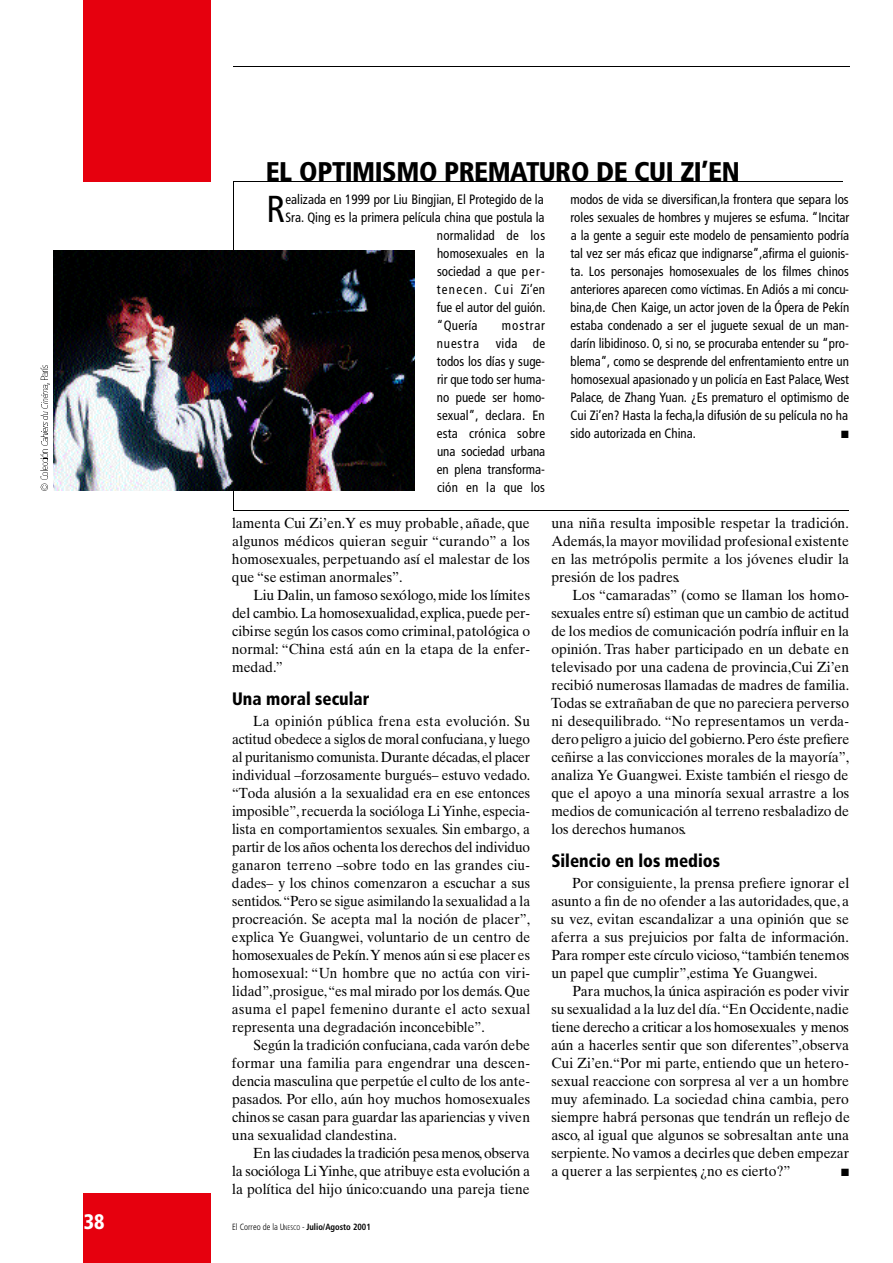
<style>
.page{position:relative;width:893px;height:1263px;background:#fff}
.page>*{position:absolute;margin:0;border:0;box-sizing:border-box;transform-origin:0 0}
.t1{font:condensed 37.5px "Frutiger";color:#000;scale:.96 1}
.t2{font:900 condensed 27px "Frutiger";letter-spacing:-.015em;color:#000}
.t3{font:900 condensed 21px "Frutiger";color:#fff;scale:.95 1}
.t4{font:900 condensed 18px "Frutiger";color:#000;scale:.95 1}
.t5{font:14.7px/18px "Times Ten";color:#000;text-align:justify;scale:.95 1}
.t6{font:14.7px/18px "Times Ten";color:#000;text-align:justify;scale:.93 1}
.t7{font:condensed 13.5px/18px "Frutiger";color:#000;text-align:justify;scale:.96 1}
.t8{font:condensed 13.5px "Frutiger";letter-spacing:.02em;color:#000;scale:.96 1}
.t9{font:10.5px "Zapf Dingbats";color:#000}
.t10{font:10.5px "Zapf Dingbats";color:#000;scale:.96 1}
.t11{font:700 condensed 9px "Frutiger";color:#000;scale:.95 1}
.s1{font-weight:300}
.s2{font-weight:300;font-size:6.75px}
</style>
<div class="page">
<hr style="left:233px;top:181px;width:610px;height:1px;background:#000">
<hr style="left:233px;top:510px;width:616px;height:1px;background:#000">
<hr style="left:233px;top:181px;width:1px;height:330px;background:#000">
<img style="left:53px;top:250px;width:361px;height:240px">
<div style="left:84px;top:0;width:127px;height:182px;background:#e6000e"></div>
<div style="left:84px;top:1194px;width:127px;height:69px;background:#e6000e"></div>
<hr style="left:232px;top:66px;width:617px;height:1px;background:#000">
<svg style="left:40px;top:365px;width:9px;height:125px"></svg>
<h2 class="t2" style="left:266px;top:160px;width:475px">EL OPTIMISMO PREMATURO DE CUI ZI’EN</h2>
<h1 class="t1" style="left:266px;top:194px;width:21px">R</h1>
<p class="t7" style="left:285px;top:191px;width:270px">ealizada en 1999 por Liu Bingjian, El Protegido de la</p>
<p class="t7" style="left:570px;top:191px;width:292px">modos de vida se diversifican,la frontera que separa los roles sexuales de hombres y mujeres se esfuma. “Incitar a la gente a seguir este modelo de pensamiento podría tal vez ser más eficaz que indignarse”,afirma el guionis&shy;ta. Los personajes homosexuales de los filmes chinos anteriores aparecen como víctimas. En Adiós a mi concu&shy;bina,de Chen Kaige, un actor joven de la Ópera de Pekín estaba condenado a ser el juguete sexual de un man&shy;darín libidinoso. O, si no, se procuraba entender su “pro&shy;blema”, como se desprende del enfrentamiento entre un homosexual apasionado y un policía en East Palace, West Palace, de Zhang Yuan. ¿Es prematuro el optimismo de Cui Zi’en? Hasta la fecha,la difusión de su película no ha sido autorizada en China.</p>
<p class="t7" style="left:285px;top:209px;width:271px">Sra. Qing es la primera película china que postula la</p>
<p class="t8" style="left:437px;top:230px;width:114px">normalidad de los</p>
<p class="t8" style="left:437px;top:248px;width:114px">homosexuales en la</p>
<p class="t7" style="left:437px;top:263px;width:114px">sociedad a que p e r-</p>
<p class="t7" style="left:437px;top:281px;width:114px">t e n e c e n . Cui Zi’en</p>
<p class="t7" style="left:437px;top:299px;width:115px">fue el autor del guión.</p>
<p class="t7" style="left:437px;top:317px;width:44px">“Quería</p>
<p class="t7" style="left:437px;top:317px;width:114px;text-indent:65px">m o s t r a r nuestra vida de todos los días y suge&shy;rir que todo ser huma&shy;no puede ser homo&shy;s e x u a l ” ,d e c l a r a .E n esta crónica sobre una sociedad urbana en plena transforma&shy;ción en la que los</p>
<p class="t10" style="left:841px;top:429px;width:9px">■</p>
<p class="t5" style="left:232px;top:515px;width:315px">lamenta Cui Zi’en.Y es muy probable, añade, que algunos médicos quieran seguir “ c u r a n d o ” a los homosexuales, perpetuando así el malestar de los que “se estiman anormales”.</p>
<p class="t5" style="left:232px;top:587px;width:315px;text-indent:22px">Liu Dalin, un famoso sexólogo,mide los límites del cambio. La homosexualidad,e x p l i c a , puede per&shy;cibirse según los casos como criminal,patológica o normal: “China está aún en la etapa de la enfer&shy;medad.”</p>
<p class="t4" style="left:232px;top:691px;width:146px">Una moral secular</p>
<p class="t6" style="left:232px;top:713px;width:322px;text-indent:21px">La opinión pública frena esta evolución. S u actitud obedece a siglos de moral confuciana, y luego al puritanismo comunista. Durante décadas, el placer individual –forzosamente burgués– estuvo vedado. “Toda alusión a la sexualidad era en ese entonces i m p o s i b l e ” ,recuerda la socióloga Li Yi n h e, e s p e c i a&shy;lista en comportamientos sexuales. Sin embargo, a partir de los años ochenta los derechos del individuo ganaron terreno –sobre todo en las grandes ciu&shy;dades– y los chinos comenzaron a escuchar a sus s e n t i d o s.“Pero se sigue asimilando la sexualidad a la p r o c r e a c i ó n . Se acepta mal la noción de placer”, explica Ye Guangwei, voluntario de un centro de homosexuales de Pekín.Y menos aún si ese placer es h o m o s e x u a l : “Un hombre que no actúa con viri&shy;l i d a d ” ,p r o s i g u e,“es mal mirado por los demás. Q u e asuma el papel femenino durante el acto sexual representa una degradación inconcebible”.</p>
<p class="t5" style="left:232px;top:1037px;width:315px;text-indent:22px">Según la tradición confuciana, cada varón debe formar una familia para engendrar una descen&shy;dencia masculina que perpetúe el culto de los ante&shy;pasados. Por ello, aún hoy muchos homosexuales chinos se casan para guardar las apariencias y viven una sexualidad clandestina.</p>
<p class="t5" style="left:232px;top:1145px;width:315px;text-indent:21px">En las ciudades la tradición pesa menos,o b s e r v a la socióloga Li Yi n h e, que atribuye esta evolución a la política del hijo único:cuando una pareja tiene</p>
<h3 class="t3" style="left:84px;top:1214px;width:23px">38</h3>
<p class="t11" style="left:232px;top:1223px;width:147px"><span class="s1">El Correo de la U</span><span class="s2">NESCO</span> <span class="s1">-</span> Julio/Agosto 2001</p>
<p class="t5" style="left:551px;top:515px;width:315px">una niña resulta imposible respetar la tradición.<br>A d e m á s,la mayor movilidad profesional existente en las metrópolis permite a los jóvenes eludir la presión de los padres.</p>
<p class="t5" style="left:551px;top:587px;width:315px;text-indent:21px">Los “ c a m a r a d a s ” (como se llaman los homo&shy;sexuales entre sí) estiman que un cambio de actitud de los medios de comunicación podría influir en la o p i n i ó n . Tras haber participado en un debate en televisado por una cadena de provincia,Cui Zi’en recibió numerosas llamadas de madres de familia.<br>Todas se extrañaban de que no pareciera perverso ni desequilibrado. “No representamos un verda&shy;dero peligro a juicio del gobierno.Pero éste prefie r e ceñirse a las convicciones morales de la mayoría”, analiza Ye Guangwei. Existe también el riesgo de que el apoyo a una minoría sexual arrastre a los medios de comunicación al terreno resbaladizo de los derechos humanos.</p>
<p class="t4" style="left:551px;top:853px;width:179px">Silencio en los medios</p>
<p class="t5" style="left:551px;top:875px;width:315px;text-indent:21px">Por consiguiente, la prensa prefiere ignorar el asunto a fin de no ofender a las autoridades, que, a su vez, evitan escandalizar a una opinión que se aferra a sus prejuicios por falta de información.<br>Para romper este círculo vicioso,“también tenemos un papel que cumplir”,estima Ye Guangwei.</p>
<p class="t5" style="left:551px;top:983px;width:316px;text-indent:21px">Para muchos, la única aspiración es poder vivir su sexualidad a la luz del día.“En Occidente,n a d i e tiene derecho a criticar a los homosexuales y menos aún a hacerles sentir que son diferentes”,observa Cui Zi’en.“Por mi parte, entiendo que un hetero&shy;sexual reaccione con sorpresa al ver a un hombre muy afeminado. La sociedad china cambia, p e r o siempre habrá personas que tendrán un reflejo de asco, al igual que algunos se sobresaltan ante una s e r p i e n t e. No vamos a decirles que deben empezar a querer a las serpientes, ¿no es cierto?”</p>
<p class="t9" style="left:841px;top:1167px;width:9px">■</p>
</div>
